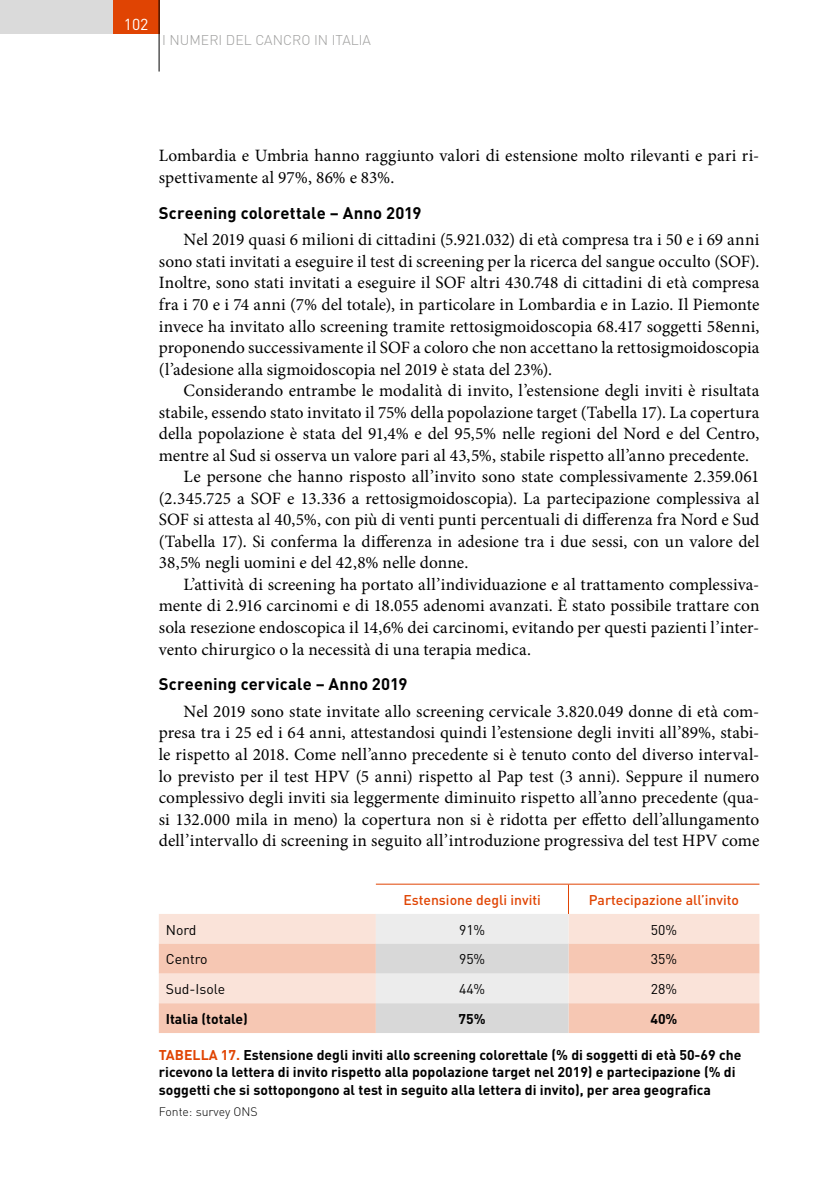
<style>
.page{position:relative;width:819px;height:1191px;background:#fff}
.page>*{position:absolute;margin:0;border:0;box-sizing:border-box;transform-origin:0 0}
.t1{font:17.32px/21.5px "Minion Pro";letter-spacing:.005em;color:#000;text-align:justify}
.t2{font:700 16.62px "DIN";letter-spacing:.01em;color:#000}
.t3{font:15.75px "DIN";color:#fff}
.t4{font:700 14px/17.5px "DIN";color:#000}
.t5{font:500 14px "DIN";color:#e04403}
.t6{font:14px "DIN";color:#000}
.t7{font:300 14px "DIN";color:#9d9d9c}
.t8{font:300 12.25px "DIN";color:#000}
.s1{color:#e04403}
</style>
<div class="page">
<div style="left:0;top:0;width:159px;height:34px;background:#dadada"></div>
<div style="left:113px;top:0;width:46px;height:34px;background:#e04403"></div>
<hr style="left:159px;top:0;width:1px;height:72px;background:#000">
<div style="left:159px;top:914px;width:600px;height:29px;background:#fae3d9"></div>
<svg style="left:159px;top:943px;width:600px;height:90px;background:#f7d0c0"></svg>
<svg style="left:376px;top:914px;width:192px;height:119px;background:#e2e2e2"></svg>
<hr style="left:568px;top:884px;width:1px;height:30px;background:#e04403">
<hr style="left:376px;top:883px;width:192px;height:1px;background:#e04403">
<hr style="left:568px;top:883px;width:191px;height:1px;background:#e04403">
<p class="t3" style="left:124px;top:14px;width:26px">102</p>
<p class="t7" style="left:162px;top:31px;width:210px">I NUMERI DEL CANCRO IN ITALIA</p>
<p class="t1" style="left:159px;top:145px;width:602px">Lombardia e Umbria hanno raggiunto valori di estensione molto rilevanti e pari ri&shy;spettivamente al 97%, 86% e 83%.</p>
<p class="t2" style="left:159px;top:202px;width:264px">Screening colorettale – Anno 2019</p>
<p class="t1" style="left:159px;top:229px;width:602px;text-indent:25px">Nel 2019 quasi 6 milioni di cittadini (5.921.032) di età compresa tra i 50 e i 69 anni sono stati invitati a eseguire il test di screening per la ricerca del sangue occulto (SOF).<br>Inoltre, sono stati invitati a eseguire il SOF altri 430.748 di cittadini di età compresa fra i 70 e i 74 anni (7% del totale), in particolare in Lombardia e in Lazio. Il Piemonte invece ha invitato allo screening tramite rettosigmoidoscopia 68.417 soggetti 58enni, proponendo successivamente il SOF a coloro che non accettano la rettosigmoidoscopia (l’adesione alla sigmoidoscopia nel 2019 è stata del 23%).</p>
<p class="t1" style="left:184px;top:380px;width:577px">Considerando entrambe le modalità di invito, l’estensione degli inviti è risultata</p>
<p class="t1" style="left:159px;top:401px;width:602px">stabile, essendo stato invitato il 75% della popolazione target (Tabella 17). La copertura</p>
<p class="t1" style="left:159px;top:423px;width:602px">della popolazione è stata del 91,4% e del 95,5% nelle regioni del Nord e del Centro,</p>
<p class="t1" style="left:159px;top:444px;width:592px">mentre al Sud si osserva un valore pari al 43,5%, stabile rispetto all’anno precedente.</p>
<p class="t1" style="left:184px;top:466px;width:577px">Le persone che hanno risposto all’invito sono state complessivamente 2.359.061</p>
<p class="t1" style="left:159px;top:487px;width:602px">(2.345.725 a SOF e 13.336 a rettosigmoidoscopia). La partecipazione complessiva al</p>
<p class="t1" style="left:159px;top:509px;width:602px">SOF si attesta al 40,5%, con più di venti punti percentuali di differenza fra Nord e Sud</p>
<p class="t1" style="left:159px;top:530px;width:602px">(Tabella 17). Si conferma la differenza in adesione tra i due sessi, con un valore del</p>
<p class="t1" style="left:159px;top:552px;width:311px">38,5% negli uomini e del 42,8% nelle donne.</p>
<p class="t1" style="left:184px;top:573px;width:577px">L’attività di screening ha portato all’individuazione e al trattamento complessiva-</p>
<p class="t1" style="left:159px;top:595px;width:602px">mente di 2.916 carcinomi e di 18.055 adenomi avanzati. È stato possibile trattare con</p>
<p class="t1" style="left:159px;top:617px;width:602px">sola resezione endoscopica il 14,6% dei carcinomi, evitando per questi pazienti l’inter-</p>
<p class="t1" style="left:159px;top:638px;width:373px">vento chirurgico o la necessità di una terapia medica.</p>
<p class="t2" style="left:159px;top:673px;width:250px">Screening cervicale – Anno 2019</p>
<p class="t1" style="left:159px;top:700px;width:602px;text-indent:25px">Nel 2019 sono state invitate allo screening cervicale 3.820.049 donne di età com&shy;presa tra i 25 ed i 64 anni, attestandosi quindi l’estensione degli inviti all’89%, stabi&shy;le rispetto al 2018. Come nell’anno precedente si è tenuto conto del diverso interval&shy;lo previsto per il test HPV (5 anni) rispetto al Pap test (3 anni). Seppure il numero complessivo degli inviti sia leggermente diminuito rispetto all’anno precedente (qua&shy;si 132.000 mila in meno) la copertura non si è ridotta per effetto dell’allungamento dell’intervallo di screening in seguito all’introduzione progressiva del test HPV come</p>
<p class="t5" style="left:403px;top:891px;width:139px">Estensione degli inviti</p>
<p class="t5" style="left:589px;top:891px;width:151px">Partecipazione all’invito</p>
<p class="t6" style="left:166px;top:920px;width:32px">Nord</p>
<p class="t6" style="left:459px;top:920px;width:28px">91%</p>
<p class="t6" style="left:650px;top:920px;width:28px">50%</p>
<p class="t6" style="left:166px;top:950px;width:43px">Centro</p>
<p class="t6" style="left:459px;top:950px;width:28px">95%</p>
<p class="t6" style="left:650px;top:950px;width:28px">35%</p>
<p class="t6" style="left:166px;top:980px;width:61px">Sud-Isole</p>
<p class="t6" style="left:459px;top:980px;width:28px">44%</p>
<p class="t6" style="left:650px;top:980px;width:28px">28%</p>
<p class="t4" style="left:166px;top:1009px;width:83px">Italia (totale)</p>
<p class="t4" style="left:458px;top:1009px;width:29px">75%</p>
<p class="t4" style="left:650px;top:1009px;width:29px">40%</p>
<p class="t4" style="left:159px;top:1045px;width:584px"><span class="s1">TABELLA 17.</span> Estensione degli inviti allo screening colorettale (% di soggetti di età 50-69 che ricevono la lettera di invito rispetto alla popolazione target nel 2019) e partecipazione (% di soggetti che si sottopongono al test in seguito alla lettera di invito), per area geografica</p>
<p class="t8" style="left:159px;top:1103px;width:100px">Fonte: survey ONS</p>
</div>
